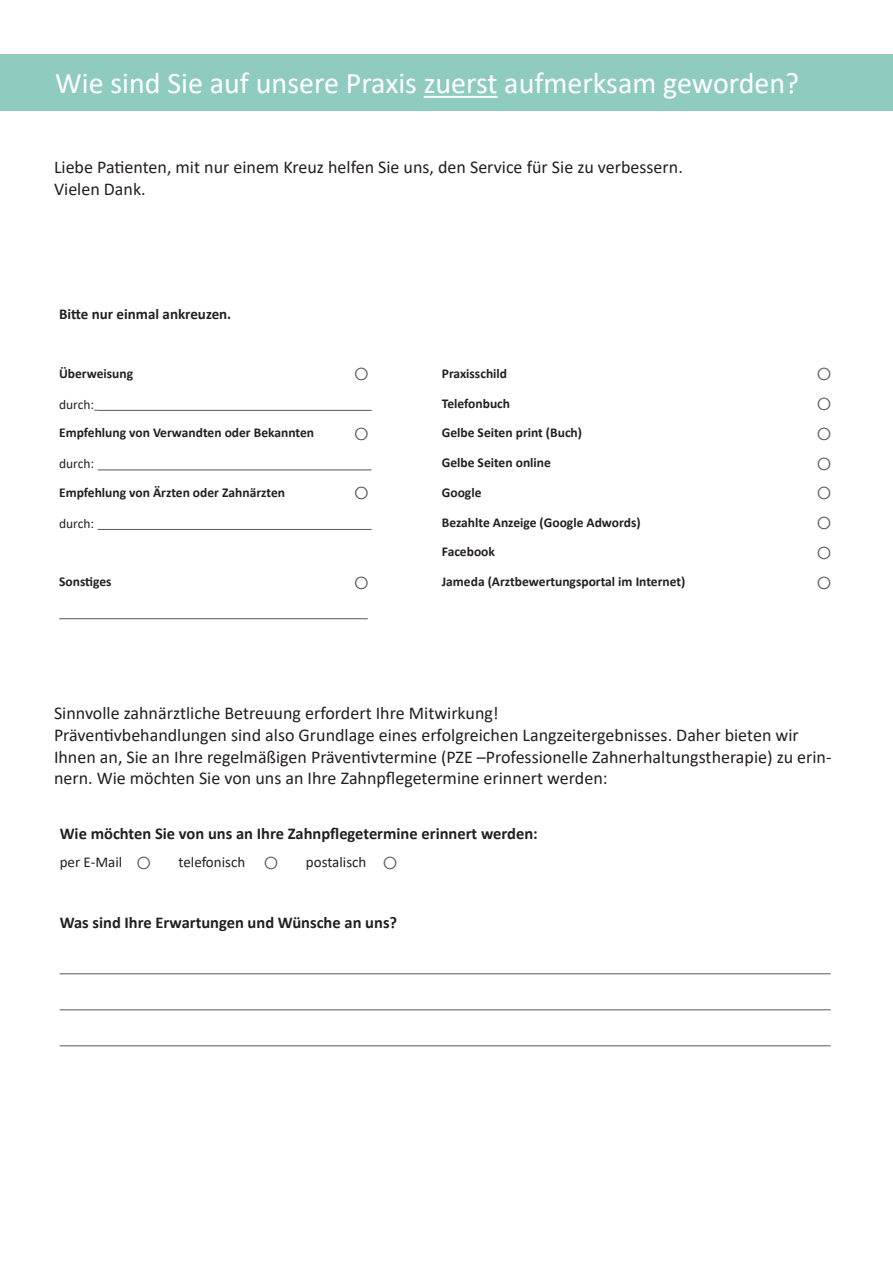
<style>
.page{position:relative;width:893px;height:1263px;background:#fff}
.page>*{position:absolute;margin:0;border:0;box-sizing:border-box;transform-origin:0 0}
.t1{font:30px "Calibri";color:#fff}
.t2{font:18px/21.6px "Calibri";color:#231f20}
.t3{font:700 16.5px "Calibri";color:#231f20}
.t4{font:15px "Calibri";color:#231f20}
.t5{font:700 15px "Calibri";color:#231f20}
.t6{font:700 13.5px "Calibri";color:#231f20}
.t7{font:13.5px "Calibri";color:#231f20}
</style>
<div class="page">
<div style="left:0;top:54px;width:893px;height:56px;background:#8fccbf"></div>
<hr style="left:424px;top:96px;width:73px;height:2px;background:#fff">
<hr style="left:97px;top:410px;width:275px;height:1px;background:#57585a">
<hr style="left:98px;top:469px;width:274px;height:1px;background:#57585a">
<hr style="left:98px;top:529px;width:274px;height:1px;background:#57585a">
<hr style="left:59px;top:618px;width:309px;height:1px;background:#57585a">
<hr style="left:60px;top:973px;width:771px;height:1px;background:#57585a">
<hr style="left:60px;top:1009px;width:771px;height:1px;background:#57585a">
<hr style="left:60px;top:1045px;width:771px;height:1px;background:#57585a">
<h1 class="t1" style="left:55px;top:63px;width:745px">Wie sind Sie auf unsere Praxis zuerst aufmerksam geworden?</h1>
<p class="t2" style="left:54px;top:156px;width:630px">Liebe Patienten, mit nur einem Kreuz helfen Sie uns, den Service für Sie zu verbessern.<br>Vielen Dank.</p>
<p class="t5" style="left:59px;top:304px;width:174px">Bitte nur einmal ankreuzen.</p>
<p class="t6" style="left:59px;top:364px;width:76px">Überweisung</p>
<p class="t6" style="left:442px;top:364px;width:67px">Praxisschild</p>
<p class="t7" style="left:59px;top:395px;width:37px">durch:</p>
<p class="t6" style="left:442px;top:393px;width:70px">Telefonbuch</p>
<p class="t6" style="left:59px;top:423px;width:256px">Empfehlung von Verwandten oder Bekannten</p>
<p class="t6" style="left:442px;top:423px;width:142px">Gelbe Seiten print (Buch)</p>
<p class="t7" style="left:59px;top:454px;width:37px">durch:</p>
<p class="t6" style="left:442px;top:453px;width:111px">Gelbe Seiten online</p>
<p class="t6" style="left:59px;top:483px;width:227px">Empfehlung von Ärzten oder Zahnärzten</p>
<p class="t6" style="left:442px;top:483px;width:41px">Google</p>
<p class="t7" style="left:59px;top:514px;width:37px">durch:</p>
<p class="t6" style="left:442px;top:513px;width:200px">Bezahlte Anzeige (Google Adwords)</p>
<p class="t6" style="left:442px;top:542px;width:55px">Facebook</p>
<p class="t6" style="left:59px;top:572px;width:54px">Sonstiges</p>
<p class="t6" style="left:442px;top:572px;width:245px">Jameda (Arztbewertungsportal im Internet)</p>
<p class="t2" style="left:54px;top:702px;width:779px">Sinnvolle zahnärztliche Betreuung erfordert Ihre Mitwirkung!<br>Präventivbehandlungen sind also Grundlage eines erfolgreichen Langzeitergebnisses. Daher bieten wir Ihnen an, Sie an Ihre regelmäßigen Präventivtermine (PZE –Professionelle Zahnerhaltungstherapie) zu erin&shy;nern. Wie möchten Sie von uns an Ihre Zahnpflegetermine erinnert werden:</p>
<p class="t3" style="left:60px;top:822px;width:480px">Wie möchten Sie von uns an Ihre Zahnpflegetermine erinnert werden:</p>
<p class="t4" style="left:60px;top:852px;width:64px">per E-Mail</p>
<p class="t4" style="left:179px;top:852px;width:68px">telefonisch</p>
<p class="t4" style="left:306px;top:852px;width:62px">postalisch</p>
<p class="t3" style="left:60px;top:911px;width:339px">Was sind Ihre Erwartungen und Wünsche an uns?</p>
</div>
